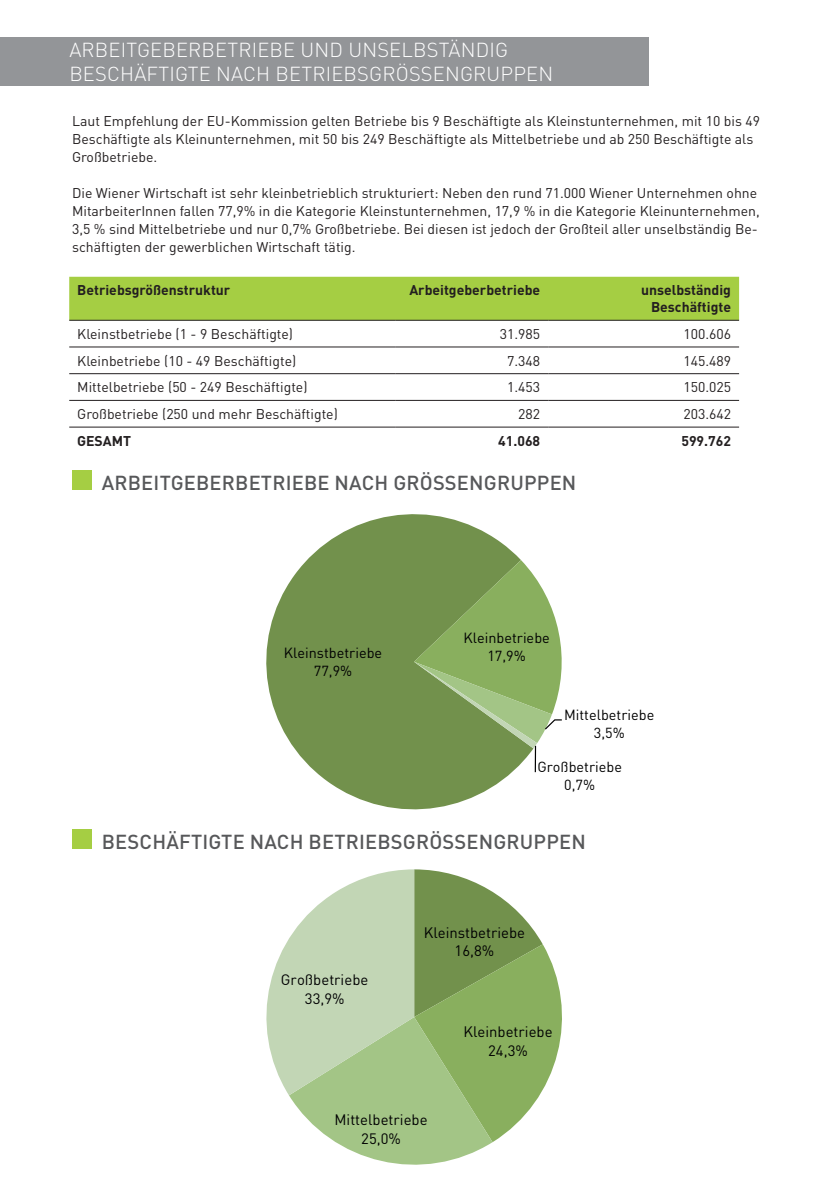
<style>
.page{position:relative;width:840px;height:1191px;background:#fff}
.page>*{position:absolute;margin:0;border:0;box-sizing:border-box;transform-origin:0 0}
.t1{font:500 20px "DIN Pro";letter-spacing:.01em;color:#57585a}
.t2{font:300 20px/24px "DIN Pro";letter-spacing:.01em;color:#fff}
.t3{font:14.8px/18.4px "DIN";color:#000001;text-align:center}
.t4{font:14.4px/17.8px "DIN";color:#000001;text-align:center}
.t5{font:14px/18px "DIN Pro";color:#231f20}
.t6{font:700 14px/16.8px "DIN Pro";color:#231f20;text-align:right}
</style>
<div class="page">
<div style="left:0;top:37px;width:648px;height:49px;background:#939598"></div>
<div style="left:72px;top:470px;width:20px;height:20px;background:#a5ce43"></div>
<div style="left:72px;top:829px;width:20px;height:20px;background:#a5ce43"></div>
<div style="left:69px;top:277px;width:669px;height:43px;background:#a5ce43"></div>
<hr style="left:69px;top:320px;width:326px;height:1px;background:#231f20">
<hr style="left:395px;top:320px;width:153px;height:1px;background:#231f20">
<hr style="left:548px;top:320px;width:190px;height:1px;background:#231f20">
<hr style="left:69px;top:347px;width:326px;height:1px;background:#231f20">
<hr style="left:395px;top:347px;width:153px;height:1px;background:#231f20">
<hr style="left:548px;top:347px;width:190px;height:1px;background:#231f20">
<hr style="left:69px;top:373px;width:326px;height:1px;background:#231f20">
<hr style="left:395px;top:373px;width:153px;height:1px;background:#231f20">
<hr style="left:548px;top:373px;width:190px;height:1px;background:#231f20">
<hr style="left:69px;top:400px;width:326px;height:1px;background:#231f20">
<hr style="left:395px;top:400px;width:153px;height:1px;background:#231f20">
<hr style="left:548px;top:400px;width:190px;height:1px;background:#231f20">
<hr style="left:69px;top:427px;width:326px;height:1px;background:#231f20">
<hr style="left:395px;top:427px;width:153px;height:1px;background:#231f20">
<hr style="left:548px;top:427px;width:190px;height:1px;background:#231f20">
<svg style="left:266px;top:514px;width:267px;height:296px;fill:#72914c"></svg>
<svg style="left:414px;top:560px;width:148px;height:188px;background:#8cab68"></svg>
<hr style="left:534px;top:746px;width:2px;height:26px;background:#000001">
<svg style="left:266px;top:869px;width:296px;height:296px"></svg>
<h1 class="t2" style="left:69px;top:37px;width:485px">ARBEITGEBERBETRIEBE UND UNSELBSTÄNDIG<br>BESCHÄFTIGTE NACH BETRIEBSGRÖSSENGRUPPEN</h1>
<p class="t5" style="left:72px;top:111px;width:689px">Laut Empfehlung der EU-Kommission gelten Betriebe bis 9 Beschäftigte als Kleinstunternehmen, mit 10 bis 49<br>Beschäftigte als Kleinunternehmen, mit 50 bis 249 Beschäftigte als Mittelbetriebe und ab 250 Beschäftigte als<br>Großbetriebe.</p>
<p class="t5" style="left:72px;top:183px;width:688px">Die Wiener Wirtschaft ist sehr kleinbetrieblich strukturiert: Neben den rund 71.000 Wiener Unternehmen ohne MitarbeiterInnen fallen 77,9% in die Kategorie Kleinstunternehmen, 17,9 % in die Kategorie Kleinunternehmen, 3,5 % sind Mittelbetriebe und nur 0,7% Großbetriebe. Bei diesen ist jedoch der Großteil aller unselbständig Be&shy;schäftigten der gewerblichen Wirtschaft tätig.</p>
<p class="t6" style="left:77px;top:281px;width:154px">Betriebsgrößenstruktur</p>
<p class="t6" style="left:409px;top:281px;width:132px">Arbeitgeberbetriebe</p>
<p class="t6" style="left:640px;top:281px;width:91px">unselbständig<br>Beschäftigte</p>
<p class="t5" style="left:77px;top:324px;width:217px">Kleinstbetriebe (1 - 9 Beschäftigte)</p>
<p class="t5" style="left:499px;top:324px;width:42px">31.985</p>
<p class="t5" style="left:683px;top:324px;width:49px">100.606</p>
<p class="t5" style="left:77px;top:351px;width:220px">Kleinbetriebe (10 - 49 Beschäftigte)</p>
<p class="t5" style="left:507px;top:351px;width:35px">7.348</p>
<p class="t5" style="left:683px;top:351px;width:49px">145.489</p>
<p class="t5" style="left:77px;top:378px;width:232px">Mittelbetriebe (50 - 249 Beschäftigte)</p>
<p class="t5" style="left:507px;top:378px;width:35px">1.453</p>
<p class="t5" style="left:683px;top:378px;width:49px">150.025</p>
<p class="t5" style="left:77px;top:404px;width:262px">Großbetriebe (250 und mehr Beschäftigte)</p>
<p class="t5" style="left:518px;top:404px;width:23px">282</p>
<p class="t5" style="left:683px;top:404px;width:49px">203.642</p>
<p class="t6" style="left:77px;top:432px;width:55px">GESAMT</p>
<p class="t6" style="left:498px;top:432px;width:43px">41.068</p>
<p class="t6" style="left:681px;top:432px;width:51px">599.762</p>
<h1 class="t1" style="left:102px;top:469px;width:476px">ARBEITGEBERBETRIEBE NACH GRÖSSENGRUPPEN</h1>
<p class="t4" style="left:284px;top:643px;width:100px">Kleinstbetriebe<br>77,9%</p>
<p class="t4" style="left:463px;top:629px;width:88px">Kleinbetriebe<br>17,9%</p>
<p class="t4" style="left:563px;top:705px;width:92px">Mittelbetriebe<br>3,5%</p>
<p class="t4" style="left:537px;top:757px;width:86px">Großbetriebe<br>0,7%</p>
<h1 class="t1" style="left:102px;top:827px;width:485px">BESCHÄFTIGTE NACH BETRIEBSGRÖSSENGRUPPEN</h1>
<p class="t3" style="left:281px;top:970px;width:89px">Großbetriebe<br>33,9%</p>
<p class="t3" style="left:423px;top:923px;width:103px">Kleinstbetriebe<br>16,8%</p>
<p class="t3" style="left:463px;top:1022px;width:91px">Kleinbetriebe<br>24,3%</p>
<p class="t3" style="left:334px;top:1110px;width:95px">Mittelbetriebe<br>25,0%</p>
</div>
